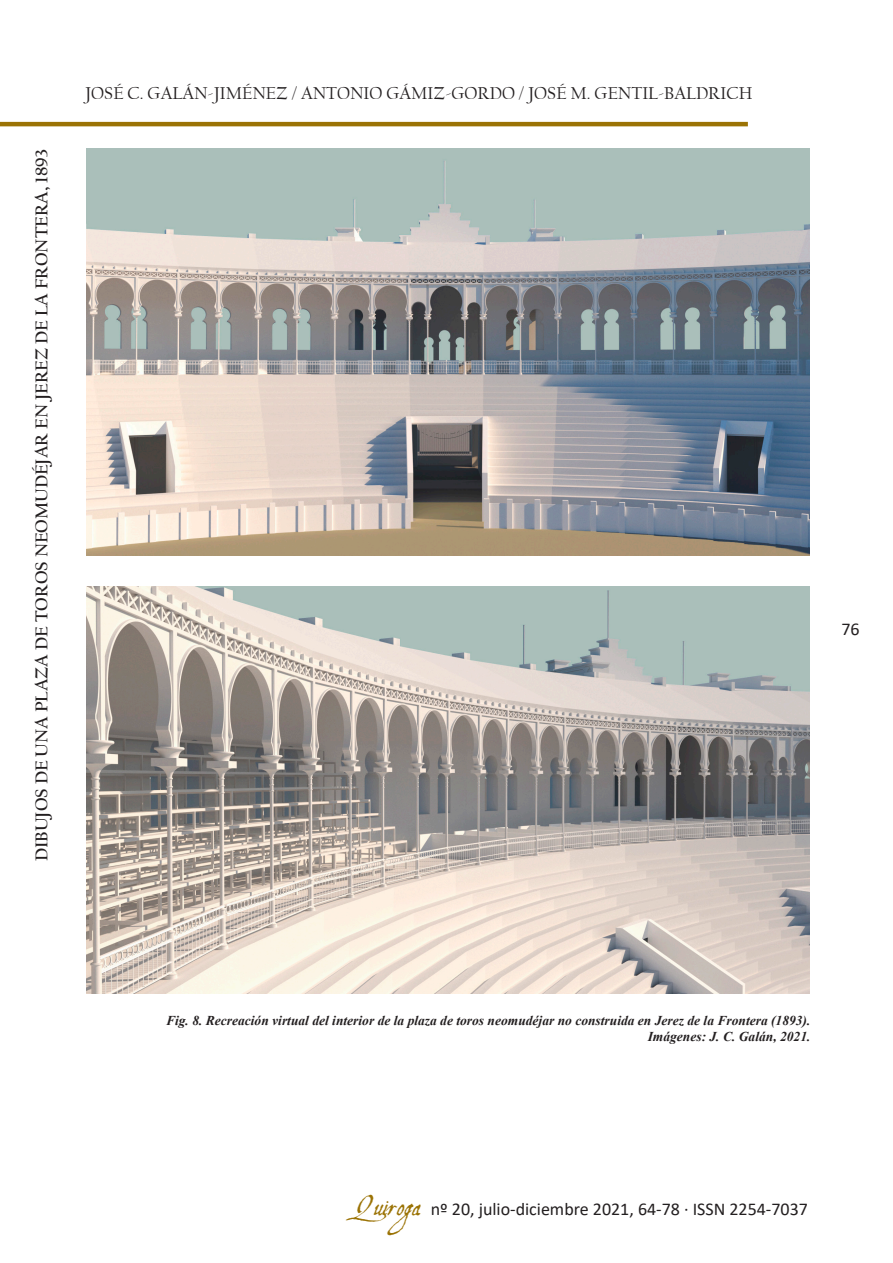
<style>
.page{position:relative;width:893px;height:1263px;background:#fff}
.page>*{position:absolute;margin:0;border:0;box-sizing:border-box;transform-origin:0 0}
.t1{font:18px "Californian FB";color:#231f20}
.t2{font:700 18px "Californian FB";color:#231f20}
.t3{font:18px "Calibri";color:#231f20}
.pie_de_foto{font:italic 700 13.5px/16.2px "Times New Roman";color:#231f20;text-align:right}
.s1{font-family:"Aquiline";font-size:27px;color:#9b7305}
</style>
<div class="page">
<hr style="left:0;top:122px;width:748px;height:4px;background:#9b7305">
<img style="left:86px;top:586px;width:723px;height:407px">
<img style="left:86px;top:149px;width:723px;height:406px">
<h1 class="t2" style="left:31px;top:861px;width:714px;rotate:-90deg">Dibujos De Una Plaza De Toros Neomudéjar En Jerez De La Frontera, 1893</h1>
<h1 class="t1" style="left:85px;top:83px;width:523px">JOSÉ C. GALÁN-JIMÉNEZ / ANTONIO GÁMIZ-GORDO / JOSÉ M. GEN</h1>
<h1 class="t1" style="left:631px;top:83px;width:123px">TIL-BALDRICH</h1>
<h1 class="t3" style="left:841px;top:616px;width:20px">76</h1>
<p class="pie_de_foto" style="left:166px;top:1012px;width:646px">Fig. 8. Recreación virtual del interior de la plaza de toros neomudéjar no construida en Jerez de la Frontera (1893).<br>Imágenes: J. C. Galán, 2021.</p>
<h1 class="t3" style="left:354px;top:1197px;width:455px"><span class="s1">Quiroga</span> nº 20, julio-diciembre 2021, 64-78 · ISSN 2254-7037</h1>
</div>
